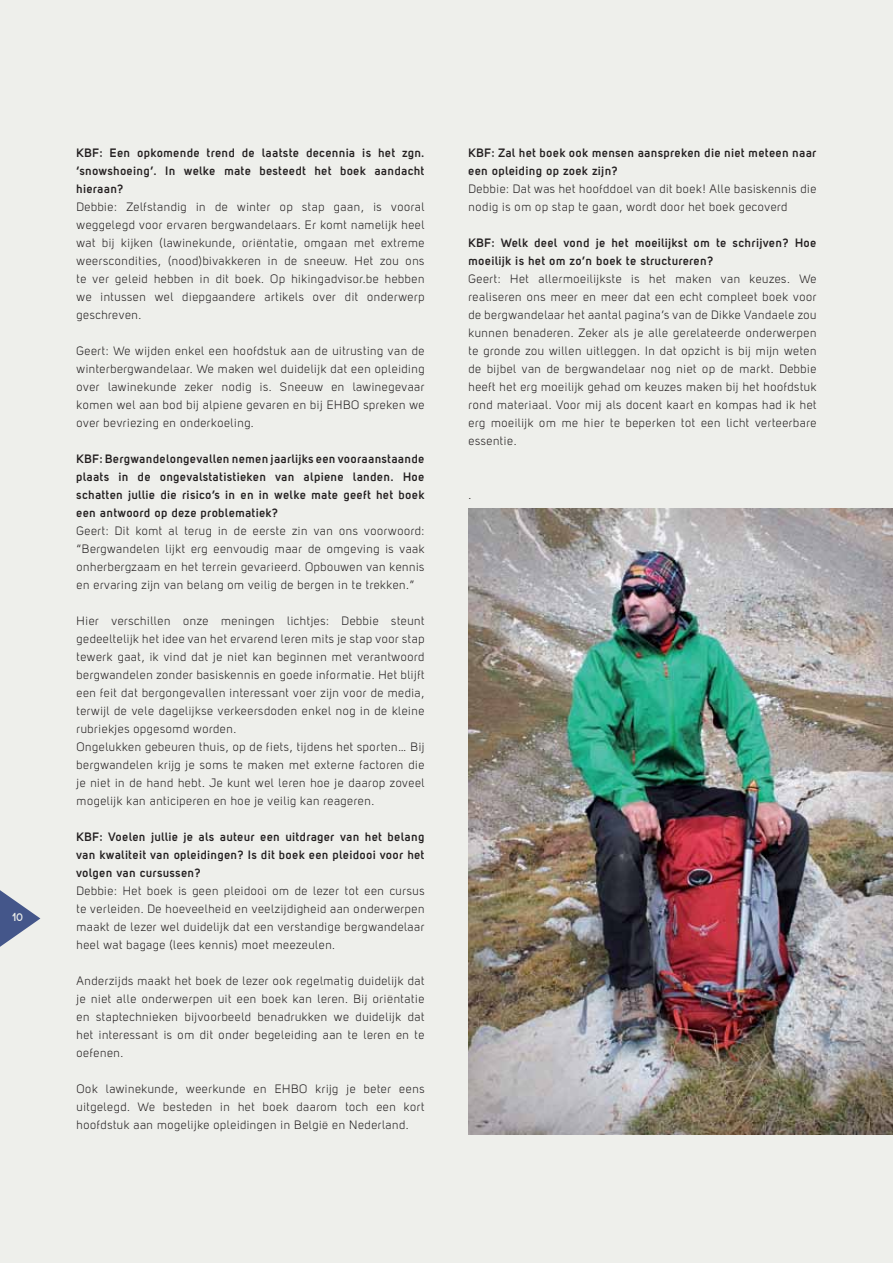
<style>
.page{position:relative;width:893px;height:1263px;background:#eeefeb}
.page>*{position:absolute;margin:0;border:0;box-sizing:border-box;transform-origin:0 0}
.t1{font:12px/18px "Uni Sans Book";letter-spacing:.05em;color:#231f20;text-align:justify}
.t2{font:700 12px/18px "Uni Sans Semi";letter-spacing:.05em;color:#231f20;text-align:justify}
.t3{font:11.55px "Code Pro Demo";color:#fff}
</style>
<div class="page">
<img style="left:469px;top:508px;width:424px;height:626px">
<p class="t3" style="left:13px;top:911px;width:12px">10</p>
<p class="t2" style="left:77px;top:144px;width:349px">KBF: Een opkomende trend de laatste decennia is het zgn. ‘snowshoeing’. In welke mate besteedt het boek aandacht hieraan?</p>
<p class="t1" style="left:77px;top:198px;width:349px">Debbie: Zelfstandig in de winter op stap gaan, is vooral weggelegd voor ervaren bergwandelaars. Er komt namelijk heel wat bij kijken (lawinekunde, oriëntatie, omgaan met extreme weerscondities, (nood)bivakkeren in de sneeuw. Het zou ons te ver geleid hebben in dit boek. Op hikingadvisor.be hebben we intussen wel diepgaandere artikels over dit onderwerp geschreven.</p>
<p class="t1" style="left:77px;top:342px;width:349px">Geert: We wijden enkel een hoofdstuk aan de uitrusting van de winterbergwandelaar. We maken wel duidelijk dat een opleiding over lawinekunde zeker nodig is. Sneeuw en lawinegevaar komen wel aan bod bij alpiene gevaren en bij EHBO spreken we over bevriezing en onderkoeling.</p>
<p class="t2" style="left:77px;top:450px;width:349px">KBF: Bergwandelongevallen nemen jaarlijks een vooraanstaande plaats in de ongevalstatistieken van alpiene landen. Hoe schatten jullie die risico’s in en in welke mate geeft het boek een antwoord op deze problematiek?</p>
<p class="t1" style="left:77px;top:522px;width:349px">Geert: Dit komt al terug in de eerste zin van ons voorwoord: “Bergwandelen lijkt erg eenvoudig maar de omgeving is vaak onherbergzaam en het terrein gevarieerd. Opbouwen van kennis en ervaring zijn van belang om veilig de bergen in te trekken.”</p>
<p class="t1" style="left:77px;top:612px;width:349px;text-align:left">Hier verschillen onze meningen lichtjes: Debbie steunt gedeeltelijk het idee van het ervarend leren mits je stap voor stap tewerk gaat, ik vind dat je niet kan beginnen met verantwoord bergwandelen zonder basiskennis en goede informatie. Het blijft een feit dat bergongevallen interessant voer zijn voor de media, terwijl de vele dagelijkse verkeersdoden enkel nog in de kleine rubriekjes opgesomd worden.<br>Ongelukken gebeuren thuis, op de fiets, tijdens het sporten… Bij bergwandelen krijg je soms te maken met externe factoren die je niet in de hand hebt. Je kunt wel leren hoe je daarop zoveel mogelijk kan anticiperen en hoe je veilig kan reageren.</p>
<p class="t2" style="left:77px;top:828px;width:349px">KBF: Voelen jullie je als auteur een uitdrager van het belang van kwaliteit van opleidingen? Is dit boek een pleidooi voor het volgen van cursussen?</p>
<p class="t1" style="left:77px;top:882px;width:349px">Debbie: Het boek is geen pleidooi om de lezer tot een cursus te verleiden. De hoeveelheid en veelzijdigheid aan onderwerpen maakt de lezer wel duidelijk dat een verstandige bergwandelaar heel wat bagage (lees kennis) moet meezeulen.</p>
<p class="t1" style="left:77px;top:972px;width:349px">Anderzijds maakt het boek de lezer ook regelmatig duidelijk dat je niet alle onderwerpen uit een boek kan leren. Bij oriëntatie en staptechnieken bijvoorbeeld benadrukken we duidelijk dat het interessant is om dit onder begeleiding aan te leren en te oefenen.</p>
<p class="t1" style="left:77px;top:1080px;width:349px">Ook lawinekunde, weerkunde en EHBO krijg je beter eens uitgelegd. We besteden in het boek daarom toch een kort hoofdstuk aan mogelijke opleidingen in België en Nederland.</p>
<p class="t2" style="left:469px;top:144px;width:349px">KBF: Zal het boek ook mensen aanspreken die niet meteen naar een opleiding op zoek zijn?</p>
<p class="t1" style="left:469px;top:180px;width:349px">Debbie: Dat was het hoofddoel van dit boek! Alle basiskennis die nodig is om op stap te gaan, wordt door het boek gecoverd</p>
<p class="t2" style="left:469px;top:234px;width:349px">KBF: Welk deel vond je het moeilijkst om te schrijven? Hoe moeilijk is het om zo’n boek te structureren?</p>
<p class="t1" style="left:469px;top:270px;width:349px">Geert: Het allermoeilijkste is het maken van keuzes. We realiseren ons meer en meer dat een echt compleet boek voor de bergwandelaar het aantal pagina’s van de Dikke Vandaele zou kunnen benaderen. Zeker als je alle gerelateerde onderwerpen te gronde zou willen uitleggen. In dat opzicht is bij mijn weten de bijbel van de bergwandelaar nog niet op de markt. Debbie heeft het erg moeilijk gehad om keuzes maken bij het hoofdstuk rond materiaal. Voor mij als docent kaart en kompas had ik het erg moeilijk om me hier te beperken tot een licht verteerbare essentie.</p>
<p class="t1" style="left:469px;top:486px;width:4px">.</p>
</div>
